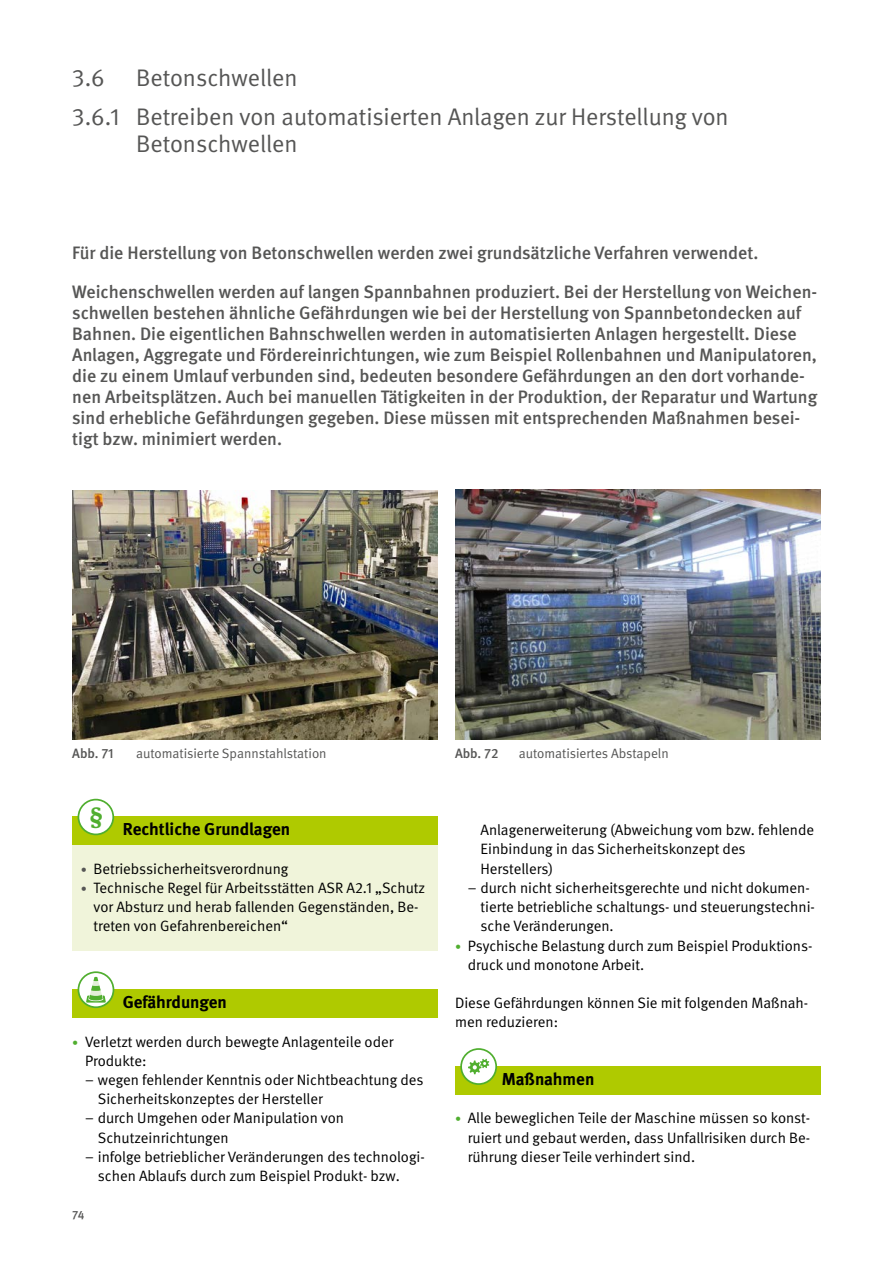
<style>
.page{position:relative;width:893px;height:1263px;background:#fff}
.page>*{position:absolute;margin:0;border:0;box-sizing:border-box;transform-origin:0 0}
.H3_Branchenregel{font:24px/27px "DGUV Meta";color:#565655}
.H2_Branchenregel{font:24px "DGUV Meta";color:#565655}
.t1{font:700 24px "DGUV Meta Serif";color:#50ae2f}
.AL_12pt{font:500 18px/21px "DGUV Meta";color:#565655}
.STG_Titel{font:700 17.25px "DGUV Meta";color:#000}
.FT{font:15px/19.2px "DGUV Meta";color:#000}
.t2{font:13.5px "DGUV Meta";color:#565655}
.t3{font:500 13.5px "DGUV Meta";letter-spacing:-.005em;color:#565655}
.t4{font:500 12px "DGUV Meta";color:#565655}
.s1{font-size:12px;color:#565655}
.s2{font-size:12px;color:#50ae2f}
</style>
<div class="page">
<img style="left:72px;top:490px;width:366px;height:250px">
<img style="left:455px;top:490px;width:366px;height:250px">
<div style="left:72px;top:816px;width:366px;height:134px;background:#f0f4da"></div>
<div style="left:72px;top:816px;width:366px;height:29px;background:#afca00"></div>
<div style="left:78px;top:800px;width:35px;height:34px;background:#fff;border-radius:50%"></div>
<div style="left:78px;top:799px;width:36px;height:36px;border:2px solid #50ae2f;border-radius:50%"></div>
<div style="left:72px;top:989px;width:366px;height:29px;background:#afca00"></div>
<svg style="left:78px;top:972px;width:35px;height:35px"></svg>
<svg style="left:86px;top:977px;width:20px;height:25px"></svg>
<div style="left:78px;top:971px;width:36px;height:37px;border:2px solid #50ae2f;border-radius:50%"></div>
<div style="left:455px;top:1066px;width:366px;height:28px;background:#afca00"></div>
<div style="left:461px;top:1049px;width:35px;height:35px;background:#fff;border-radius:50%"></div>
<svg style="left:468px;top:1059px;width:21px;height:15px"></svg>
<div style="left:460px;top:1048px;width:37px;height:37px;border:2px solid #50ae2f;border-radius:50%"></div>
<h2 class="H2_Branchenregel" style="left:72px;top:64px;width:34px">3.6</h2>
<h2 class="H2_Branchenregel" style="left:136px;top:64px;width:163px">Betonschwellen</h2>
<h3 class="H3_Branchenregel" style="left:136px;top:104px;width:594px;text-indent:-64px">3.6.1 Betreiben von automatisierten Anlagen zur Herstellung von<br>Betonschwellen</h3>
<p class="AL_12pt" style="left:72px;top:243px;width:688px">Für die Herstellung von Betonschwellen werden zwei grundsätzliche Verfahren verwendet.</p>
<p class="AL_12pt" style="left:72px;top:281px;width:746px">Weichenschwellen werden auf langen Spannbahnen produziert. Bei der Herstellung von Weichen&shy;schwellen bestehen ähnliche Gefährdungen wie bei der Herstellung von Spannbetondecken auf Bahnen. Die eigentlichen Bahnschwellen werden in automatisierten Anlagen hergestellt. Diese Anlagen, Aggregate und Fördereinrichtungen, wie zum Beispiel Rollenbahnen und Manipulatoren, die zu einem Umlauf verbunden sind, bedeuten besondere Gefährdungen an den dort vorhande&shy;nen Arbeitsplätzen. Auch bei manuellen Tätigkeiten in der Produktion, der Reparatur und Wartung sind erhebliche Gefährdungen gegeben. Diese müssen mit entsprechenden Maßnahmen besei&shy;tigt bzw. minimiert werden.</p>
<p class="t3" style="left:72px;top:746px;width:43px">Abb. 71</p>
<p class="t2" style="left:136px;top:746px;width:192px">automatisierte Spannstahlstation</p>
<p class="t3" style="left:455px;top:746px;width:45px">Abb. 72</p>
<p class="t2" style="left:519px;top:746px;width:151px">automatisiertes Abstapeln</p>
<h1 class="t1" style="left:90px;top:802px;width:15px">§</h1>
<h3 class="STG_Titel" style="left:123px;top:819px;width:169px">Rechtliche Grundlagen</h3>
<p class="FT" style="left:81px;top:859px;width:209px"><span class="s1">•</span> Betriebssicherheitsverordnung</p>
<p class="FT" style="left:94px;top:878px;width:333px;text-indent:-13px"><span class="s1">•</span> Technische Regel für Arbeitsstätten ASR A2.1 „Schutz vor Absturz und herab fallenden Gegenständen, Be&shy;treten von Gefahrenbereichen“</p>
<h3 class="STG_Titel" style="left:123px;top:992px;width:106px">Gefährdungen</h3>
<p class="FT" style="left:85px;top:1032px;width:310px;text-indent:-13px"><span class="s2">•</span> Verletzt werden durch bewegte Anlagenteile oder<br>Produkte:</p>
<p class="FT" style="left:98px;top:1070px;width:327px;text-indent:-13px">– wegen fehlender Kenntnis oder Nichtbeachtung des<br>Sicherheitskonzeptes der Hersteller</p>
<p class="FT" style="left:98px;top:1109px;width:248px;text-indent:-13px">– durch Umgehen oder Manipulation von<br>Schutzeinrichtungen</p>
<p class="FT" style="left:98px;top:1147px;width:329px;text-indent:-13px">– infolge betrieblicher Veränderungen des technologi&shy;schen Ablaufs durch zum Beispiel Produkt- bzw.</p>
<p class="t4" style="left:72px;top:1208px;width:14px">74</p>
<p class="FT" style="left:480px;top:821px;width:335px">Anlagenerweiterung (Abweichung vom bzw. fehlende<br>Einbindung in das Sicherheitskonzept des<br>Herstellers)</p>
<p class="FT" style="left:480px;top:878px;width:336px;text-indent:-13px">– durch nicht sicherheitsgerechte und nicht dokumen&shy;tierte betriebliche schaltungs- und steuerungstechni&shy;sche Veränderungen.</p>
<p class="FT" style="left:468px;top:936px;width:346px;text-indent:-13px"><span class="s2">•</span> Psychische Belastung durch zum Beispiel Produktions&shy;druck und monotone Arbeit.</p>
<p class="FT" style="left:455px;top:994px;width:355px">Diese Gefährdungen können Sie mit folgenden Maßnah&shy;men reduzieren:</p>
<h3 class="STG_Titel" style="left:502px;top:1069px;width:94px">Maßnahmen</h3>
<p class="FT" style="left:468px;top:1109px;width:344px;text-align:justify;text-indent:-13px"><span class="s2">•</span> Alle beweglichen Teile der Maschine müssen so konst&shy;ruiert und gebaut werden, dass Unfallrisiken durch Be&shy;rührung dieser Teile verhindert sind.</p>
</div>
